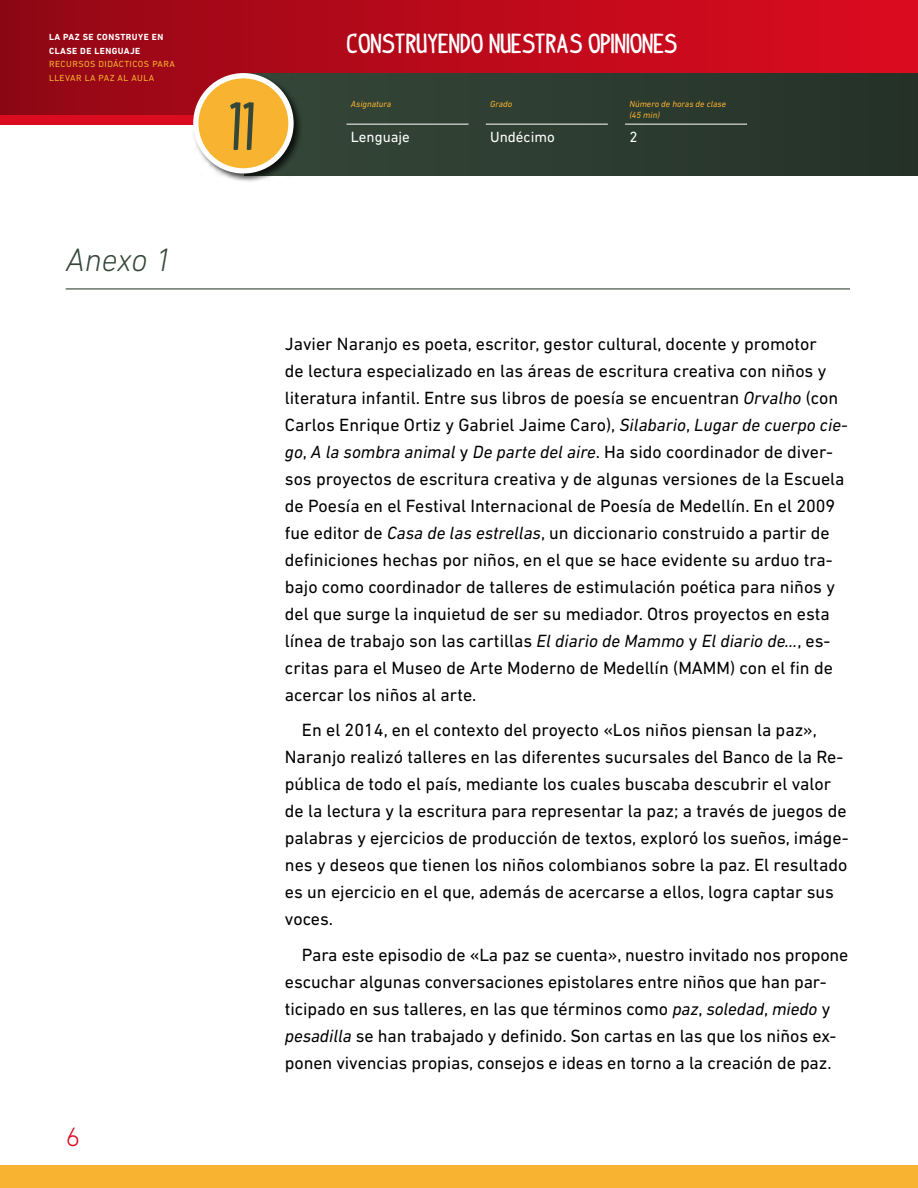
<style>
.page{position:relative;width:918px;height:1188px;background:#fff}
.page>*{position:absolute;margin:0;border:0;box-sizing:border-box;transform-origin:0 0}
.t1{font:700 51.9px "indypimp";color:#354739}
.t0{font:italic 300 33px "DIN Next LT Pro";letter-spacing:-.005em;color:#354739}
.t2{font:300 27px "DIN Next LT Pro";color:#dc0c20}
.t3{font:700 21.15px "indypimp";color:#fff}
.P1{font:18px/27px "DIN Next LT Pro";color:#000}
.P2{font:18px/27px "DIN Next LT Pro";color:#000}
.t4{font:15px "DIN Next LT Pro";color:#fff}
.t5{font:italic 9px/10.8px "DIN Next LT Pro";color:#f8b330}
.t6{font:9px/13.5px "DIN Next LT Pro";letter-spacing:.05em;color:#f8b330}
.t7{font:700 9px/13.5px "DIN Next LT Pro";letter-spacing:.05em;color:#fff}
.s1{font-style:italic}
</style>
<div class="page">
<div style="left:0;top:0;width:918px;height:115px;background:linear-gradient(to right,#920715,#de0b20)"></div>
<div style="left:0;top:1165px;width:918px;height:23px;background:#f8b330"></div>
<div style="left:243px;top:73px;width:675px;height:102px;background:#2d3c30"></div>
<hr style="left:347px;top:124px;width:122px;height:1px;background:#fff">
<hr style="left:486px;top:124px;width:122px;height:1px;background:#fff">
<hr style="left:625px;top:124px;width:122px;height:1px;background:#fff">
<div style="left:192px;top:71px;width:111px;height:112px;background:#000;opacity:.75"></div>
<div style="left:196px;top:76px;width:95px;height:95px;background:#f8b330;border-radius:50%"></div>
<div style="left:193px;top:73px;width:101px;height:101px;border:5px solid #fff;border-radius:50%"></div>
<hr style="left:66px;top:288px;width:784px;height:1px;background:#354739">
<p class="t7" style="left:49px;top:31px;width:116px">LA PAZ SE CONSTRUYE EN<br>CLASE DE LENGUAJE</p>
<p class="t6" style="left:49px;top:58px;width:127px">RECURSOS DIDÁCTICOS PARA<br>LLEVAR LA PAZ AL AULA</p>
<p class="t0" style="left:66px;top:241px;width:108px">Anexo 1</p>
<h3 class="t2" style="left:66px;top:1121px;width:16px">6</h3>
<h1 class="t1" style="left:230px;top:102px;width:28px">11</h1>
<p class="t3" style="left:347px;top:34px;width:332px">CONSTRUYENDO NUESTRAS OPINIONES</p>
<p class="t5" style="left:351px;top:99px;width:42px">Asignatura</p>
<p class="t4" style="left:351px;top:128px;width:61px">Lenguaje</p>
<p class="t5" style="left:490px;top:99px;width:24px">Grado</p>
<p class="t4" style="left:490px;top:128px;width:66px">Undécimo</p>
<p class="t5" style="left:629px;top:99px;width:98px">Número de horas de clase (45 min)</p>
<p class="t4" style="left:629px;top:128px;width:10px">2</p>
<p class="P1" style="left:285px;top:330px;width:564px">Javier Naranjo es poeta, escritor, gestor cultural, docente y promotor<br>de lectura especializado en las áreas de escritura creativa con niños y literatura infantil. Entre sus libros de poesía se encuentran <span class="s1">Orvalho</span> (con Carlos Enrique Ortiz y Gabriel Jaime Caro), <span class="s1">Silabario</span>, <span class="s1">Lugar de cuerpo cie&shy;go</span>, <span class="s1">A la sombra animal</span> y <span class="s1">De parte del aire</span>. Ha sido coordinador de diver&shy;sos proyectos de escritura creativa y de algunas versiones de la Escuela de Poesía en el Festival Internacional de Poesía de Medellín. En el 2009 fue editor de <span class="s1">Casa de las estrellas</span>, un diccionario construido a partir de definiciones hechas por niños, en el que se hace evidente su arduo tra&shy;bajo como coordinador de talleres de estimulación poética para niños y del que surge la inquietud de ser su mediador. Otros proyectos en esta línea de trabajo son las cartillas <span class="s1">El diario de Mammo</span> y <span class="s1">El diario de…</span>, es&shy;critas para el Museo de Arte Moderno de Medellín (MAMM) con el fin de acercar los niños al arte.</p>
<p class="P2" style="left:285px;top:716px;width:565px;text-indent:17px">En el 2014, en el contexto del proyecto «Los niños piensan la paz», Naranjo realizó talleres en las diferentes sucursales del Banco de la Re&shy;pública de todo el país, mediante los cuales buscaba descubrir el valor de la lectura y la escritura para representar la paz; a través de juegos de palabras y ejercicios de producción de textos, exploró los sueños, imáge&shy;nes y deseos que tienen los niños colombianos sobre la paz. El resultado es un ejercicio en el que, además de acercarse a ellos, logra captar sus voces.</p>
<p class="P2" style="left:285px;top:941px;width:565px;text-indent:17px">Para este episodio de «La paz se cuenta», nuestro invitado nos propone escuchar algunas conversaciones epistolares entre niños que han par&shy;ticipado en sus talleres, en las que términos como <span class="s1">paz</span>, <span class="s1">soledad</span>, <span class="s1">miedo</span> y <span class="s1">pesadilla</span> se han trabajado y definido. Son cartas en las que los niños ex&shy;ponen vivencias propias, consejos e ideas en torno a la creación de paz.</p>
</div>
